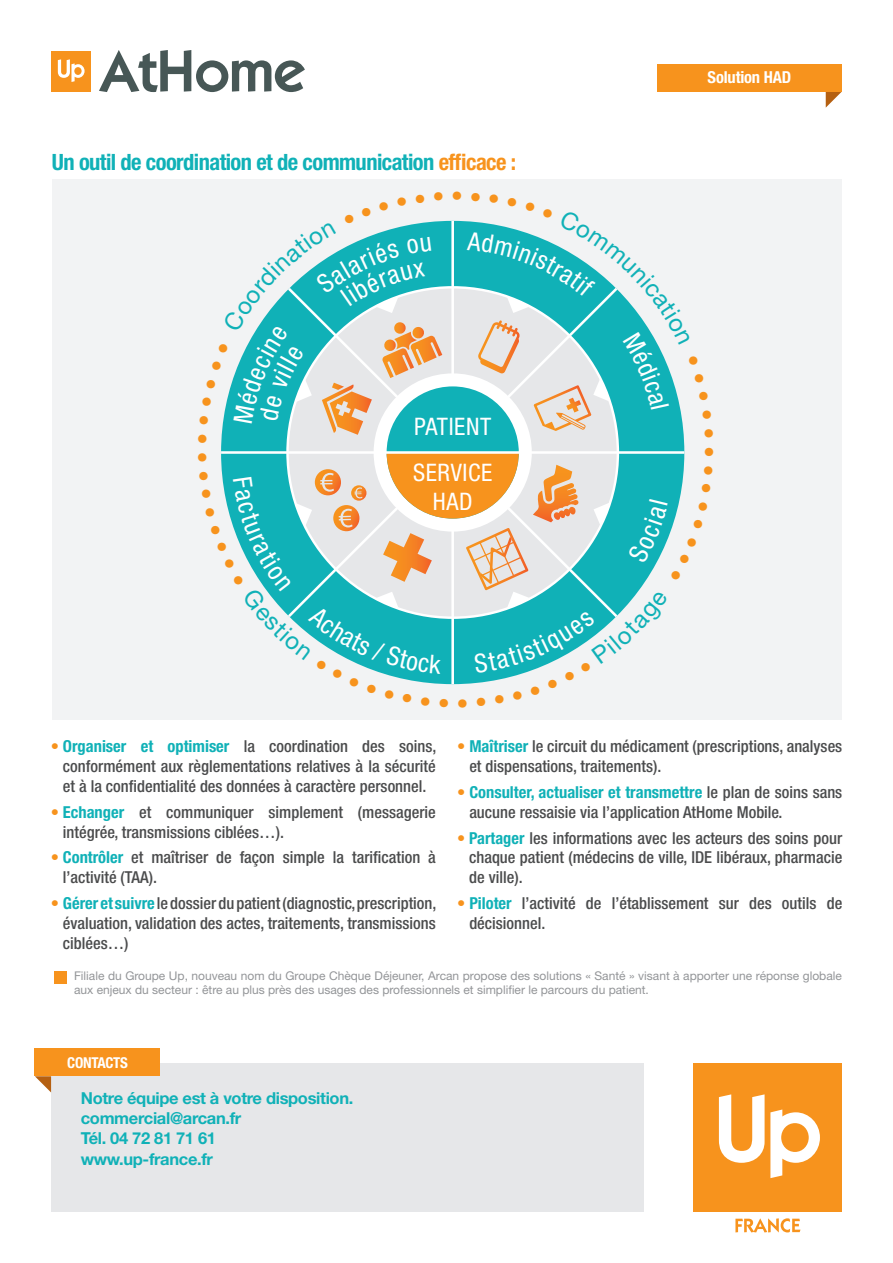
<style>
.page{position:relative;width:893px;height:1263px;background:#fff}
.page>*{position:absolute;margin:0;border:0;box-sizing:border-box;transform-origin:0 0}
.t1{font:condensed 24.15px/45.5px "Helvetica Neue";letter-spacing:.025em;color:#fff}
.t2{font:23.4px "Helvetica Neue LT Std";color:#f7931d}
.t3{font:700 condensed 22.5px "Helvetica Neue LT Std";letter-spacing:-.025em;color:#10b1b7}
.t4{font:500 condensed 16.5px/19.8px "Helvetica Neue";color:#4b4c4d}
.t5{font:700 16.5px/20.2px "Helvetica Neue LT Std";letter-spacing:-.02em;color:#10b1b7}
.t6{font:700 condensed 16.5px "Helvetica Neue LT Std";letter-spacing:-.01em;color:#fff}
.t7{font:700 condensed 15px "Helvetica Neue LT Std";letter-spacing:-.02em;color:#fff}
.t8{font:12px/13.5px "Helvetica Neue LT Std";color:#939598}
.s1{color:#f7931d}
.s2{font-weight:700;color:#10b1b7}
</style>
<div class="page">
<div style="left:52px;top:180px;width:790px;height:540px;background:#f2f3f4"></div>
<svg style="left:826px;top:91px;width:16px;height:17px"></svg>
<div style="left:657px;top:64px;width:185px;height:27px;background:#f7931d"></div>
<div style="left:51px;top:51px;width:39px;height:40px;background:#f7931d"></div>
<svg style="left:58px;top:59px;width:27px;height:23px"></svg>
<svg style="left:99px;top:50px;width:206px;height:42px"></svg>
<hr style="left:451px;top:221px;width:3px;height:463px;background:#fff">
<svg style="left:285px;top:285px;width:335px;height:166px"></svg>
<div style="left:387px;top:386px;width:132px;height:133px;background:#10b1b7;border-radius:50%"></div>
<hr style="left:221px;top:451px;width:463px;height:3px;background:#fff">
<div style="left:51px;top:1063px;width:593px;height:149px;background:#e6e7e9"></div>
<div style="left:35px;top:1048px;width:125px;height:28px;background:#f7931d"></div>
<svg style="left:35px;top:1076px;width:16px;height:16px"></svg>
<div style="left:693px;top:1063px;width:149px;height:149px;background:#f7931d"></div>
<svg style="left:735px;top:1218px;width:65px;height:14px"></svg>
<svg style="left:719px;top:1094px;width:101px;height:84px"></svg>
<div style="left:54px;top:971px;width:13px;height:13px;background:#f7931d"></div>
<svg style="left:467px;top:221px;width:217px;height:216px"></svg>
<svg style="left:221px;top:452px;width:464px;height:233px"></svg>
<svg style="left:221px;top:221px;width:222px;height:222px"></svg>
<h3 class="t3" style="left:52px;top:148px;width:466px">Un outil de coordination et de communication <span class="s1">efficace :</span></h3>
<h2 class="t2" style="left:451px;top:182px;width:13px">•</h2>
<h1 class="t1" style="left:413px;top:404px;width:81px">PATIENT<br>SERVICE</h1>
<h1 class="t1" style="left:433px;top:478px;width:41px">HAD</h1>
<p class="t6" style="left:708px;top:68px;width:85px">Solution HAD</p>
<h2 class="t2" style="left:723px;top:446px;width:13px;rotate:90deg">•</h2>
<p class="t4" style="left:63px;top:736px;width:375px;text-align:justify;text-indent:-12px"><span class="s1">•</span> <span class="s2">Organiser et optimiser</span> la coordination des soins, conformément aux règlementations relatives à la sécurité et à la confidentialité des données à caractère personnel.</p>
<p class="t4" style="left:63px;top:802px;width:374px;text-indent:-12px"><span class="s1">•</span> <span class="s2">Echanger</span> et communiquer simplement (messagerie intégrée, transmissions ciblées…).</p>
<p class="t4" style="left:63px;top:847px;width:374px;text-indent:-12px"><span class="s1">•</span> <span class="s2">Contrôler</span> et maîtriser de façon simple la tarification à l’activité (TAA).</p>
<p class="t4" style="left:63px;top:893px;width:375px;text-align:justify;text-indent:-12px"><span class="s1">•</span> <span class="s2">Gérer et suivre</span> le dossier du patient (diagnostic, prescription, évaluation, validation des actes, traitements, transmissions ciblées…)</p>
<p class="t4" style="left:469px;top:736px;width:374px;text-indent:-12px"><span class="s1">•</span> <span class="s2">Maîtriser</span> le circuit du médicament (prescriptions, analyses et dispensations, traitements).</p>
<p class="t4" style="left:469px;top:782px;width:374px;text-indent:-12px"><span class="s1">•</span> <span class="s2">Consulter, actualiser et transmettre</span> le plan de soins sans aucune ressaisie via l’application AtHome Mobile.</p>
<p class="t4" style="left:469px;top:827px;width:375px;text-align:justify;text-indent:-12px"><span class="s1">•</span> <span class="s2">Partager</span> les informations avec les acteurs des soins pour chaque patient (médecins de ville, IDE libéraux, pharmacie de ville).</p>
<p class="t4" style="left:469px;top:893px;width:374px;text-indent:-12px"><span class="s1">•</span> <span class="s2">Piloter</span> l’activité de l’établissement sur des outils de décisionnel.</p>
<p class="t8" style="left:74px;top:969px;width:769px">Filiale du Groupe Up, nouveau nom du Groupe Chèque Déjeuner, Arcan propose des solutions « Santé » visant à apporter une réponse globale aux enjeux du secteur : être au plus près des usages des professionnels et simplifier le parcours du patient.</p>
<p class="t7" style="left:67px;top:1053px;width:62px">CONTACTS</p>
<p class="t5" style="left:81px;top:1088px;width:274px">Notre équipe est à votre disposition. commercial@arcan.fr<br>Tél. 04 72 81 71 61<br>www.up-france.fr</p>
</div>
